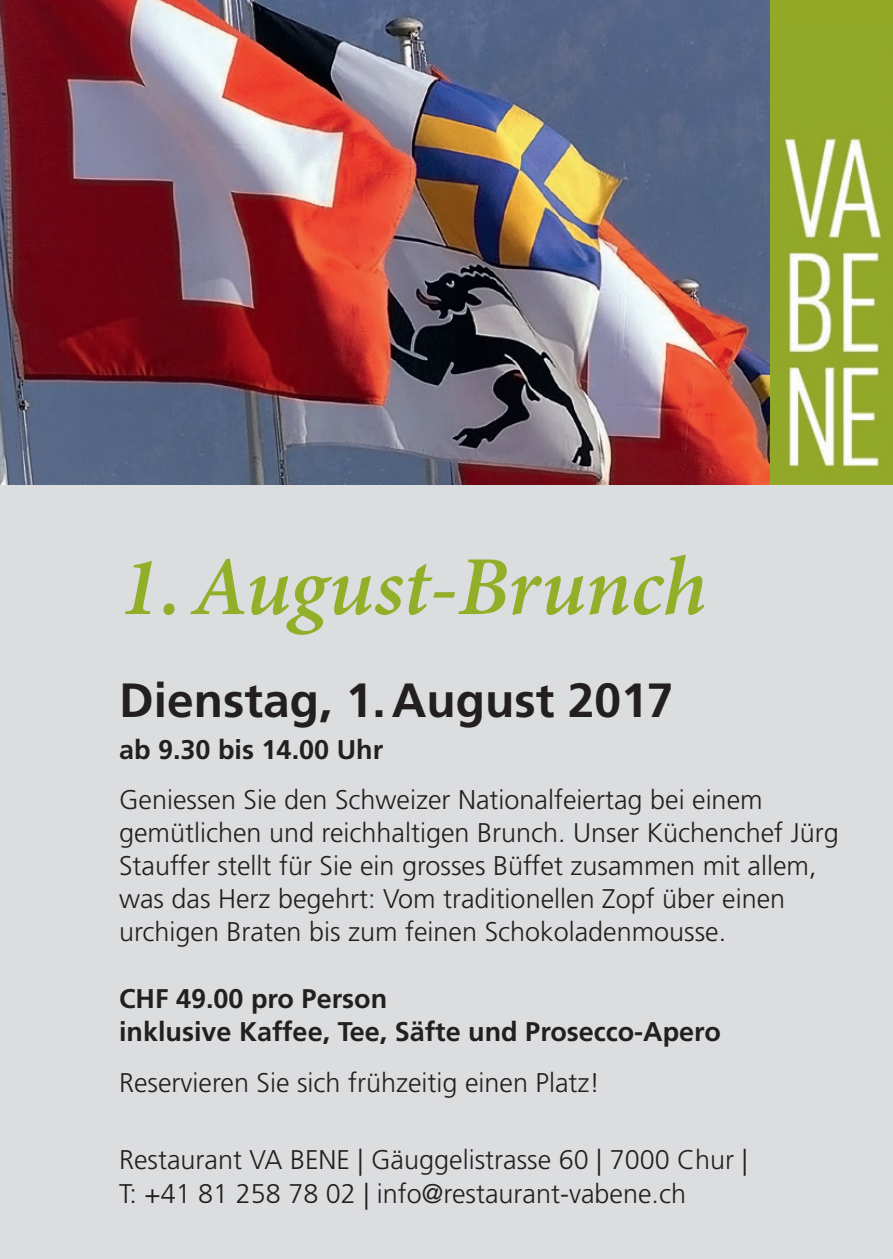
<style>
.page{position:relative;width:893px;height:1259px;background:#dcdddf}
.page>*{position:absolute;margin:0;border:0;box-sizing:border-box;transform-origin:0 0}
.t1{font:italic 600 84px "Minion Pro";letter-spacing:-.01em;color:#92af2a}
.t2{font:700 48px "Frutiger LT Std";color:#231f20}
.t3{font:300 27px/33px "Frutiger LT Std";color:#231f20}
.t4{font:700 27px/33px "Frutiger LT Std";color:#231f20}
</style>
<div class="page">
<img style="left:0;top:0;width:770px;height:485px">
<div style="left:770px;top:0;width:123px;height:485px;background:#94a928"></div>
<img style="left:784px;top:137px;width:98px;height:330px">
<h1 class="t1" style="left:119px;top:537px;width:589px">1.August-Brunch</h1>
<h2 class="t2" style="left:119px;top:671px;width:556px">Dienstag, 1.August 2017</h2>
<p class="t4" style="left:119px;top:733px;width:266px">ab 9.30 bis 14.00 Uhr</p>
<p class="t3" style="left:119px;top:783px;width:721px">Geniessen Sie den Schweizer Nationalfeiertag bei einem gemütlichen und reichhaltigen Brunch. Unser Küchenchef Jürg Stauffer stellt für Sie ein grosses Büffet zusammen mit allem, was das Herz begehrt: Vom traditionellen Zopf über einen urchigen Braten bis zum feinen Schokoladenmousse.</p>
<p class="t4" style="left:119px;top:982px;width:603px">CHF 49.00 pro Person<br>inklusive Kaffee, Tee, Säfte und Prosecco-Apero</p>
<p class="t3" style="left:119px;top:1066px;width:483px">Reservieren Sie sich frühzeitig einen Platz!</p>
<p class="t3" style="left:119px;top:1142px;width:630px;line-height:34.5px">Restaurant VA BENE | Gäuggelistrasse 60 | 7000 Chur |<br>T: +41 81 258 78 02 | info@restaurant-vabene.ch</p>
</div>
